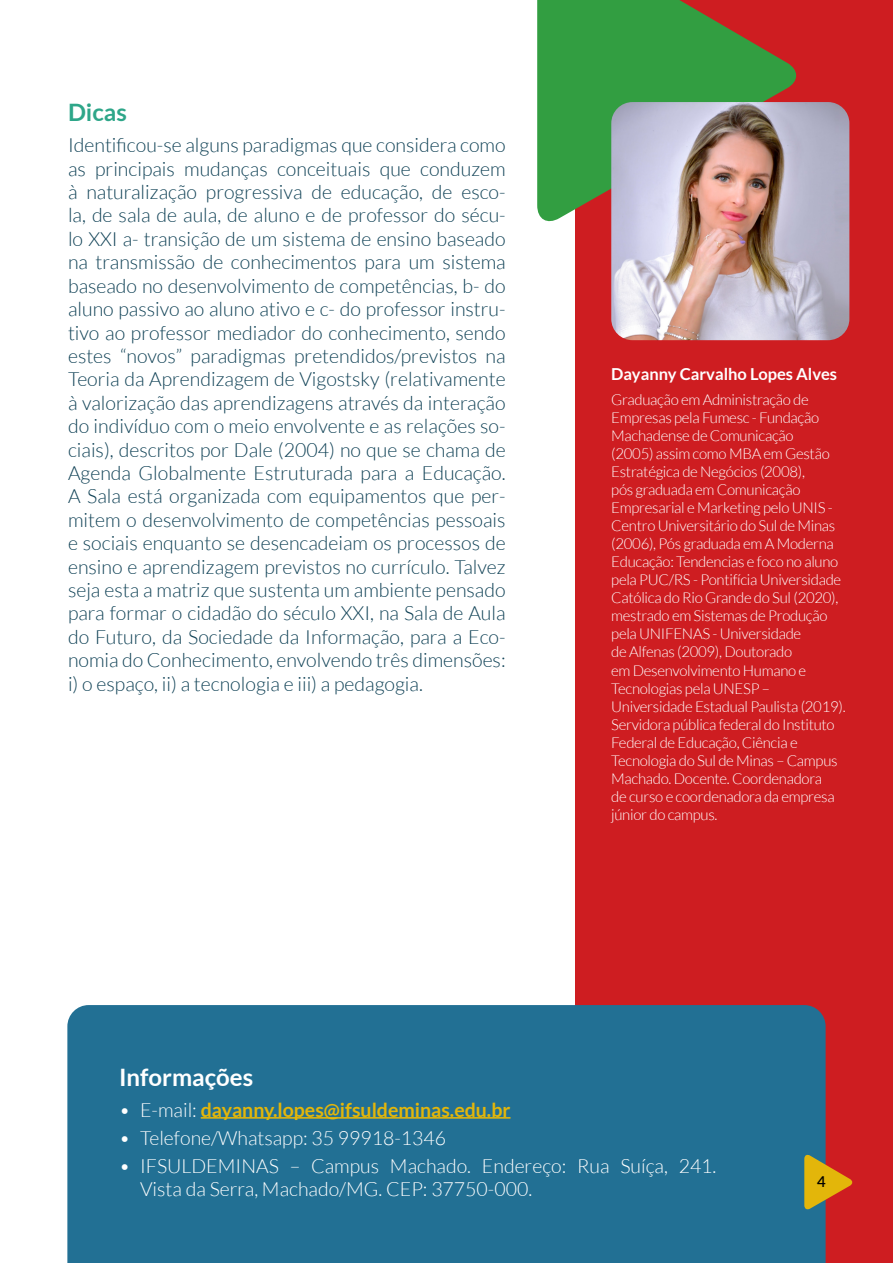
<style>
.page{position:relative;width:893px;height:1263px;background:#fff}
.page>*{position:absolute;margin:0;border:0;box-sizing:border-box;transform-origin:0 0}
.t1{font:700 24px "Lato";color:#fff}
.t2{font:700 24px "Lato";color:#2ea689}
.t3{font:300 19.5px/23.4px "Lato";color:#0f4155;text-align:justify}
.t4{font:300 19.5px/23.4px "Lato";color:#fff}
.t5{font:700 19.5px "Lato";color:#e3b60a}
.t6{font:700 16.5px "Lato";color:#fff}
.t7{font:300 15px/18px "Lato";letter-spacing:-.02em;color:#fff}
.t8{font:600 15px "Lato";color:#000}
.s1{font-weight:300;color:#fff}
</style>
<div class="page">
<div style="left:575px;top:0;width:318px;height:1263px;background:#ce1d21"></div>
<div style="left:67px;top:1005px;width:759px;height:258px;background:#227094"></div>
<svg style="left:804px;top:1154px;width:49px;height:56px"></svg>
<svg style="left:537px;top:0;width:260px;height:222px;background:#4a8c3e"></svg>
<hr style="left:201px;top:1117px;width:310px;height:1px;background:#e3b60a">
<img style="left:611px;top:102px;width:238px;height:238px">
<p class="t2" style="left:68px;top:99px;width:60px">Dicas</p>
<p class="t3" style="left:68px;top:134px;width:439px">Identificou-se alguns paradigmas que considera como as principais mudanças conceituais que conduzem à naturalização progressiva de educação, de esco&shy;la, de sala de aula, de aluno e de professor do sécu&shy;lo XXI a- transição de um sistema de ensino baseado na transmissão de conhecimentos para um sistema baseado no desenvolvimento de competências, b- do aluno passivo ao aluno ativo e c- do professor instru&shy;tivo ao professor mediador do conhecimento, sendo estes “novos” paradigmas pretendidos/previstos na Teoria da Aprendizagem de Vigostsky (relativamente à valorização das aprendizagens através da interação do indivíduo com o meio envolvente e as relações so&shy;ciais), descritos por Dale (2004) no que se chama de Agenda Globalmente Estruturada para a Educação.<br>A Sala está organizada com equipamentos que per&shy;mitem o desenvolvimento de competências pessoais e sociais enquanto se desencadeiam os processos de ensino e aprendizagem previstos no currículo. Talvez seja esta a matriz que sustenta um ambiente pensado para formar o cidadão do século XXI, na Sala de Aula do Futuro, da Sociedade da Informação, para a Eco&shy;nomia do Conhecimento, envolvendo três dimensões: i) o espaço, ii) a tecnologia e iii) a pedagogia.</p>
<p class="t6" style="left:611px;top:364px;width:227px">Dayanny Carvalho Lopes Alves</p>
<p class="t7" style="left:611px;top:391px;width:236px">Graduação em Administração de<br>Empresas pela Fumesc - Fundação<br>Machadense de Comunicação<br>(2005) assim como MBA em Gestão<br>Estratégica de Negócios (2008),<br>pós graduada em Comunicação<br>Empresarial e Marketing pelo UNIS -<br>Centro Universitário do Sul de Minas (2006), Pós graduada em A Moderna<br>Educação: Tendencias e foco no aluno pela PUC/RS - Pontifícia Universidade<br>Católica do Rio Grande do Sul (2020), mestrado em Sistemas de Produção pela UNIFENAS - Universidade<br>de Alfenas (2009), Doutorado<br>em Desenvolvimento Humano e<br>Tecnologias pela UNESP –<br>Universidade Estadual Paulista (2019).<br>Servidora pública federal do Instituto<br>Federal de Educação, Ciência e<br>Tecnologia do Sul de Minas – Campus<br>Machado. Docente. Coordenadora<br>de curso e coordenadora da empresa júnior do campus.</p>
<p class="t1" style="left:119px;top:1063px;width:136px">Informações</p>
<p class="t5" style="left:119px;top:1098px;width:393px"><span class="s1">• E-mail:</span> dayanny.lopes@ifsuldeminas.edu.br</p>
<p class="t4" style="left:119px;top:1126px;width:329px">• Telefone/Whatsapp: 35 99918-1346</p>
<p class="t4" style="left:140px;top:1154px;width:578px;text-indent:-21px">• IFSULDEMINAS – Campus Machado. Endereço: Rua Suíça, 241.<br>Vista da Serra, Machado/MG. CEP: 37750-000.</p>
<p class="t8" style="left:817px;top:1170px;width:10px">4</p>
</div>
